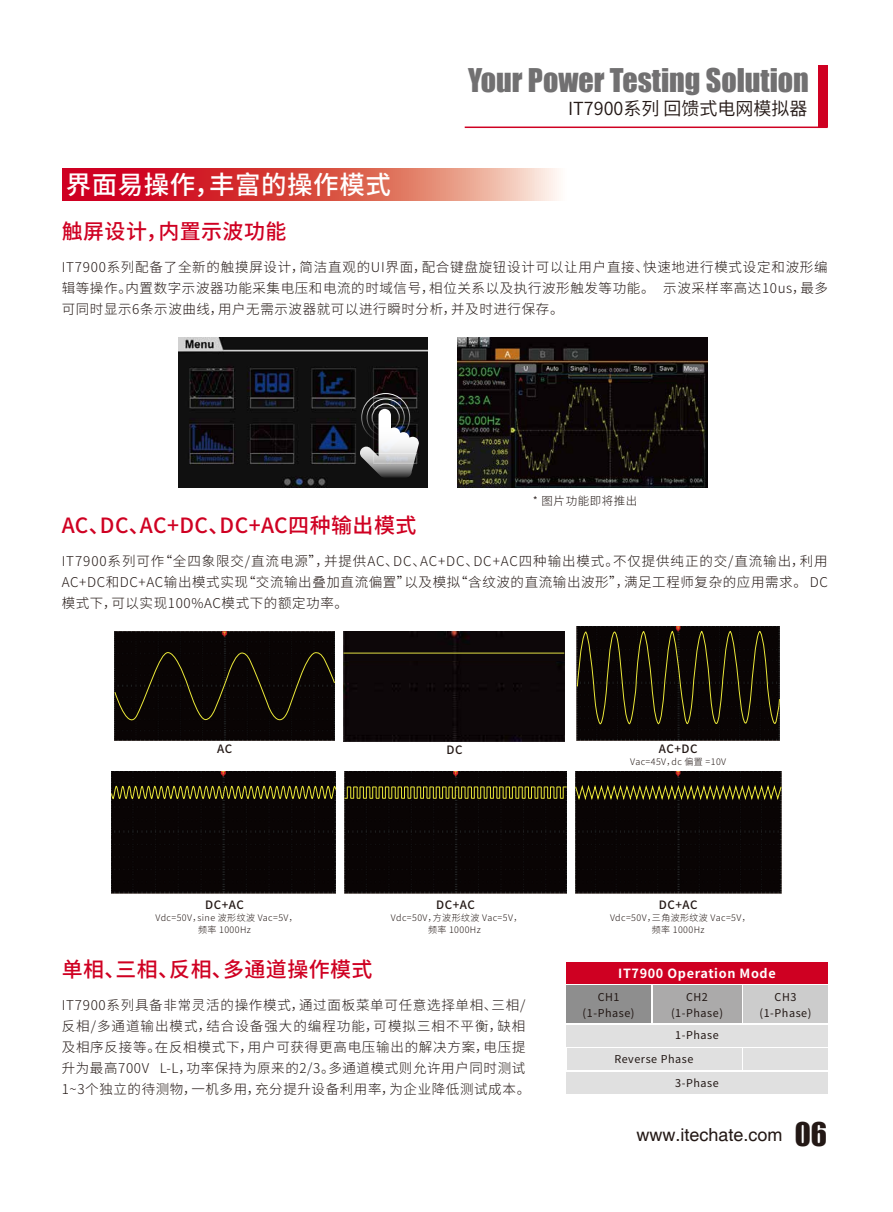
<style>
.page{position:relative;width:893px;height:1212px;background:#fff}
.page>*{position:absolute;margin:0;border:0;box-sizing:border-box;transform-origin:0 0}
.t1{font:30px "Impact";color:#717071}
.t2{font:500 25.5px "Source Han Sans CN";letter-spacing:.02em;color:#fff}
.t3{font:500 21px "Source Han Sans CN";letter-spacing:.02em;color:#cf0022}
.t4{font:18px "Helvetica";color:#231815}
.t5{font:18px "Source Han Sans CN";color:#231815}
.t6{font:300 13.5px/21px "Source Han Sans CN";letter-spacing:.045em;color:#231815;text-align:justify}
.t7{font:700 12.6px "Source Han Sans CN";letter-spacing:.05em;color:#fff}
.t8{font:500 11.55px "Source Han Sans CN";letter-spacing:.04em;color:#231815}
.t9{font:300 11.4px "Source Han Sans CN";letter-spacing:.05em;color:#221815}
.t10{font:10.8px/15.5px "Source Han Sans CN";letter-spacing:.05em;color:#221815;text-align:center}
.t11{font:300 9px/12px "Source Han Sans CN";letter-spacing:.045em;color:#231815;text-align:center}
.s1{font-family:"Impact";font-size:30px}
</style>
<div class="page">
<svg style="left:150px;top:126px;width:668px;height:75px"></svg>
<div style="left:818px;top:66px;width:10px;height:61px;background:#cf0022"></div>
<hr style="left:465px;top:127px;width:363px;height:1px;background:#cf0022">
<svg style="left:63px;top:169px;width:506px;height:31px;background:#dd5a58"></svg>
<img style="left:178px;top:338px;width:250px;height:149px">
<svg style="left:359px;top:409px;width:60px;height:69px"></svg>
<div style="left:361px;top:393px;width:49px;height:49px;border:1px solid #fff;border-radius:50%"></div>
<div style="left:367px;top:399px;width:38px;height:37px;border:1px solid #fff;border-radius:50%"></div>
<div style="left:371px;top:403px;width:29px;height:29px;border:1px solid #fff;border-radius:50%"></div>
<img style="left:458px;top:338px;width:250px;height:149px">
<div style="left:345px;top:771px;width:222px;height:122px;background:#090404"></div>
<img style="left:345px;top:786px;width:222px;height:17px">
<div style="left:576px;top:771px;width:205px;height:122px;background:#090404"></div>
<img style="left:576px;top:800px;width:205px;height:3px">
<div style="left:112px;top:771px;width:224px;height:122px;background:#090404"></div>
<img style="left:112px;top:801px;width:224px;height:2px">
<img style="left:577px;top:627px;width:202px;height:114px">
<img style="left:115px;top:632px;width:219px;height:109px">
<img style="left:115px;top:645px;width:219px;height:6px">
<svg style="left:114px;top:651px;width:221px;height:84px;background:#0e0a05"></svg>
<svg style="left:111px;top:785px;width:225px;height:16px;background:#413c11"></svg>
<svg style="left:344px;top:787px;width:223px;height:12px;background:#565216"></svg>
<svg style="left:575px;top:785px;width:206px;height:15px;background:#433e11"></svg>
<svg style="left:577px;top:630px;width:203px;height:99px;background:#171307"></svg>
<div style="left:343px;top:632px;width:221px;height:109px;background:#0d0709"></div>
<img style="left:343px;top:645px;width:221px;height:15px">
<hr style="left:343px;top:653px;width:221px;height:1px;background:#e1df44">
<div style="left:567px;top:962px;width:261px;height:21px;background:#cf0022"></div>
<div style="left:567px;top:1025px;width:261px;height:21px;background:#e0e0e0"></div>
<div style="left:567px;top:1072px;width:261px;height:22px;background:#e0e0e0"></div>
<div style="left:567px;top:1048px;width:175px;height:22px;background:#e0e0e0"></div>
<div style="left:743px;top:1048px;width:85px;height:22px;background:#e0e0e0"></div>
<div style="left:567px;top:985px;width:84px;height:38px;background:#8e8e8e"></div>
<div style="left:653px;top:985px;width:89px;height:38px;background:#abaaaa"></div>
<div style="left:743px;top:985px;width:85px;height:38px;background:#ccc"></div>
<h2 class="t2" style="left:66px;top:171px;width:326px">界面易操作，丰富的操作模式</h2>
<h3 class="t3" style="left:62px;top:219px;width:226px">触屏设计，内置示波功能</h3>
<h1 class="t1" style="left:468px;top:57px;width:342px">Your Power Testing Solution</h1>
<h3 class="t5" style="left:568px;top:99px;width:241px">IT7900系列 回馈式电网模拟器</h3>
<p class="t6" style="left:62px;top:257px;width:768px">IT7900系列配备了全新的触摸屏设计，简洁直观的UI界面，配合键盘旋钮设计可以让用户直接、快速地进行模式设定和波形编辑等操作。内置数字示波器功能采集电压和电流的时域信号，相位关系以及执行波形触发等功能。 示波采样率高达10us，最多可同时显示6条示波曲线，用户无需示波器就可以进行瞬时分析，并及时进行保存。</p>
<h3 class="t3" style="left:62px;top:513px;width:356px">AC、DC、AC+DC、DC+AC四种输出模式</h3>
<p class="t9" style="left:533px;top:494px;width:106px">* 图片功能即将推出</p>
<p class="t6" style="left:62px;top:551px;width:768px">IT7900系列可作“全四象限交/直流电源”，并提供AC、DC、AC+DC、DC+AC四种输出模式。不仅提供纯正的交/直流输出，利用AC+DC和DC+AC输出模式实现“交流输出叠加直流偏置”以及模拟“含纹波的直流输出波形”，满足工程师复杂的应用需求。 DC模式下，可以实现100%AC模式下的额定功率。</p>
<p class="t8" style="left:217px;top:743px;width:17px">AC</p>
<p class="t8" style="left:446px;top:743px;width:18px">DC</p>
<p class="t8" style="left:659px;top:742px;width:40px">AC+DC</p>
<p class="t11" style="left:630px;top:755px;width:98px">Vac=45V，dc 偏置 =10V</p>
<p class="t8" style="left:205px;top:898px;width:40px">DC+AC</p>
<p class="t11" style="left:156px;top:912px;width:144px">Vdc=50V，sine 波形纹波 Vac=5V，频率 1000Hz</p>
<p class="t8" style="left:436px;top:898px;width:40px">DC+AC</p>
<p class="t11" style="left:391px;top:912px;width:133px">Vdc=50V，方波形纹波 Vac=5V，频率 1000Hz</p>
<p class="t8" style="left:659px;top:898px;width:40px">DC+AC</p>
<p class="t11" style="left:610px;top:912px;width:142px">Vdc=50V，三角波形纹波 Vac=5V，频率 1000Hz</p>
<h3 class="t3" style="left:62px;top:957px;width:312px">单相、三相、反相、多通道操作模式</h3>
<p class="t7" style="left:618px;top:966px;width:159px">IT7900 Operation Mode</p>
<p class="t6" style="left:62px;top:995px;width:470px;text-align:left">IT7900系列具备非常灵活的操作模式，通过面板菜单可任意选择单相、三相/反相/多通道输出模式，结合设备强大的编程功能，可模拟三相不平衡，缺相及相序反接等。在反相模式下，用户可获得更高电压输出的解决方案，电压提升为最高700V L-L，功率保持为原来的2/3。多通道模式则允许用户同时测试1~3个独立的待测物，一机多用，充分提升设备利用率，为企业降低测试成本。</p>
<p class="t10" style="left:583px;top:990px;width:53px">CH1 (1-Phase)</p>
<p class="t10" style="left:671px;top:990px;width:53px">CH2 (1-Phase)</p>
<p class="t10" style="left:759px;top:990px;width:53px">CH3 (1-Phase)</p>
<p class="t10" style="left:675px;top:1028px;width:45px">1-Phase</p>
<p class="t10" style="left:675px;top:1076px;width:45px">3-Phase</p>
<p class="t10" style="left:614px;top:1051px;width:81px">Reverse Phase</p>
<h3 class="t4" style="left:636px;top:1124px;width:192px">www.itechate.com <span class="s1">06</span></h3>
</div>
